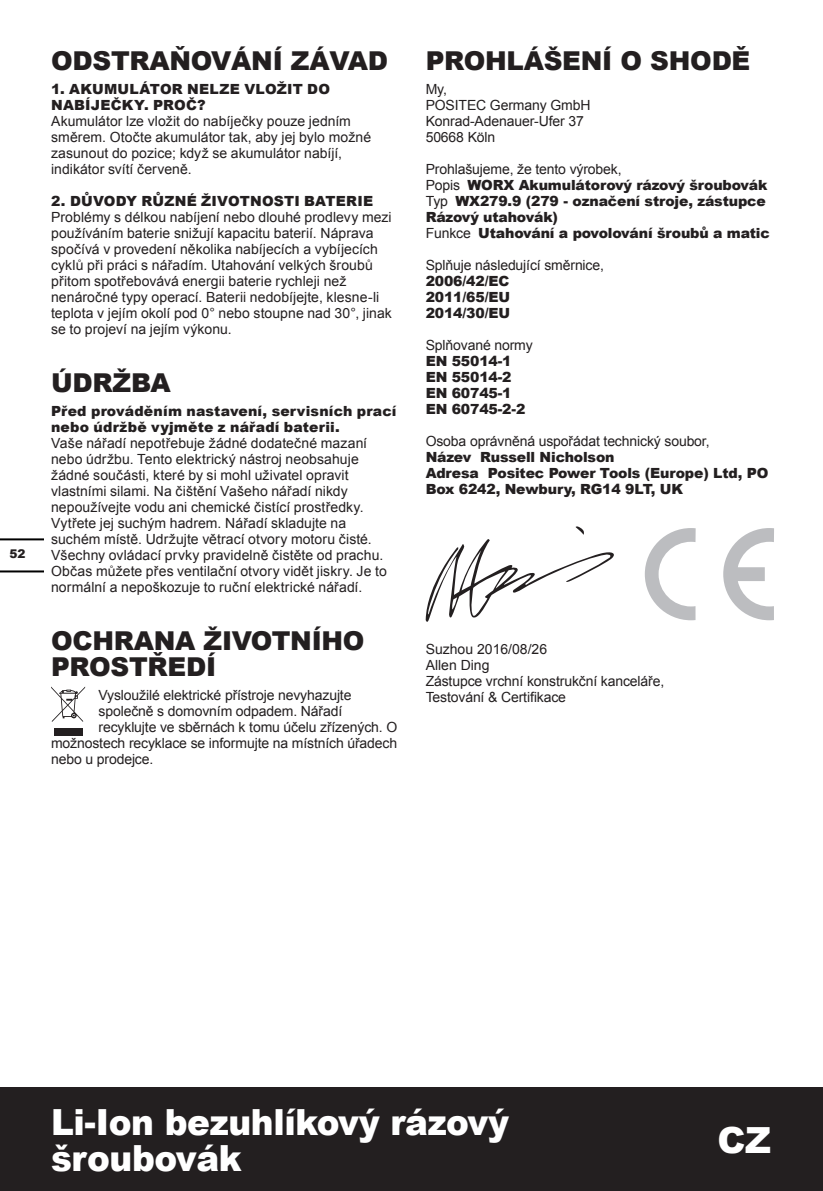
<style>
.page{position:relative;width:823px;height:1191px;background:#fff}
.page>*{position:absolute;margin:0;border:0;box-sizing:border-box;transform-origin:0 0}
.t1{font:900 36px/36px "Arial";letter-spacing:-.01em;color:#fff;scale:.95 1}
.t2{font:900 36px "Arial";letter-spacing:-.01em;color:#fff}
.t3{font:900 26px/26px "Arial";letter-spacing:-.01em;color:#231f20}
.t4{font:14px/16px "Arial";letter-spacing:.005em;color:#231f20}
.t5{font:900 14px/16px "Arial";letter-spacing:-.01em;color:#231f20}
.t6{font:900 14px/16px "Arial";letter-spacing:.015em;color:#231f20}
.t7{font:900 12px "Arial";color:#231f20}
.s1{font-weight:400}
</style>
<div class="page">
<div style="left:0;top:1087px;width:822px;height:104px;background:#231f20"></div>
<hr style="left:0;top:570px;width:43px;height:2px;background:#000">
<hr style="left:0;top:538px;width:43px;height:2px;background:#000">
<svg style="left:51px;top:686px;width:34px;height:36px"></svg>
<div style="left:54px;top:729px;width:28px;height:7px;background:#231f20"></div>
<svg style="left:425px;top:526px;width:189px;height:96px"></svg>
<svg style="left:644px;top:528px;width:51px;height:92px"></svg>
<svg style="left:723px;top:528px;width:50px;height:92px"></svg>
<p class="t7" style="left:10px;top:544px;width:18px">52</p>
<h2 class="t3" style="left:51px;top:47px;width:338px">ODSTRAŇOVÁNÍ ZÁVAD</h2>
<p class="t6" style="left:51px;top:80px;width:280px">1. AKUMULÁTOR NELZE VLOŽIT DO<br>NABÍJEČKY. PROČ?</p>
<p class="t4" style="left:51px;top:113px;width:321px">Akumulátor lze vložit do nabíječky pouze jedním směrem. Otočte akumulátor tak, aby jej bylo možné zasunout do pozice; když se akumulátor nabíjí, indikátor svítí červeně.</p>
<p class="t6" style="left:51px;top:192px;width:323px">2. DŮVODY RŮZNÉ ŽIVOTNOSTI BATERIE</p>
<p class="t4" style="left:51px;top:209px;width:342px">Problémy s délkou nabíjení nebo dlouhé prodlevy mezi používáním baterie snižují kapacitu baterií. Náprava spočívá v provedení několika nabíjecích a vybíjecích cyklů při práci s nářadím. Utahování velkých šroubů přitom spotřebovává energii baterie rychleji než nenáročné typy operací. Baterii nedobíjejte, klesne-li teplota v jejím okolí pod 0° nebo stoupne nad 30°, jinak se to projeví na jejím výkonu.</p>
<h2 class="t3" style="left:51px;top:369px;width:121px">ÚDRŽBA</h2>
<p class="t6" style="left:51px;top:402px;width:347px">Před prováděním nastavení, servisních prací nebo údržbě vyjměte z nářadí baterii.</p>
<p class="t4" style="left:51px;top:435px;width:337px">Vaše nářadí nepotřebuje žádné dodatečné mazaní nebo údržbu. Tento elektrický nástroj neobsahuje žádné součásti, které by si mohl uživatel opravit vlastními silami. Na čištění Vašeho nářadí nikdy nepoužívejte vodu ani chemické čistící prostředky.<br>Vytřete jej suchým hadrem. Nářadí skladujte na suchém místě. Udržujte větrací otvory motoru čisté.<br>Všechny ovládací prvky pravidelně čistěte od prachu.<br>Občas můžete přes ventilační otvory vidět jiskry. Je to normální a nepoškozuje to ruční elektrické nářadí.</p>
<h2 class="t3" style="left:51px;top:627px;width:315px">OCHRANA ŽIVOTNÍHO<br>PROSTŘEDÍ</h2>
<p class="t4" style="left:98px;top:687px;width:254px">Vysloužilé elektrické přístroje nevyhazujte</p>
<p class="t4" style="left:98px;top:703px;width:245px">společně s domovním odpadem. Nářadí</p>
<p class="t4" style="left:98px;top:719px;width:300px">recyklujte ve sběrnách k tomu účelu zřízených. O</p>
<p class="t4" style="left:51px;top:735px;width:347px">možnostech recyklace se informujte na místních úřadech</p>
<p class="t4" style="left:51px;top:751px;width:104px">nebo u prodejce.</p>
<h2 class="t3" style="left:425px;top:47px;width:326px">PROHLÁŠENÍ O SHODĚ</h2>
<p class="t4" style="left:425px;top:81px;width:166px">My,<br>POSITEC Germany GmbH<br>Konrad-Adenauer-Ufer 37<br>50668 Köln</p>
<p class="t5" style="left:425px;top:160px;width:345px"><span class="s1">Prohlašujeme, že tento výrobek,<br>Popis</span> WORX Akumulátorový rázový šroubovák <span class="s1">Typ</span> WX279.9 (279 - označení stroje, zástupce Rázový utahovák)<br><span class="s1">Funkce</span> Utahování a povolování šroubů a matic</p>
<p class="t4" style="left:425px;top:257px;width:180px">Splňuje následující směrnice,</p>
<p class="t5" style="left:425px;top:272px;width:86px;text-align:justify">2006/42/EC 2011/65/EU 2014/30/EU</p>
<p class="t4" style="left:425px;top:337px;width:108px">Splňované normy</p>
<p class="t5" style="left:425px;top:352px;width:101px">EN 55014-1<br>EN 55014-2<br>EN 60745-1<br>EN 60745-2-2</p>
<p class="t4" style="left:425px;top:433px;width:285px">Osoba oprávněná uspořádat technický soubor,</p>
<p class="t5" style="left:425px;top:448px;width:344px">Název Russell Nicholson<br>Adresa Positec Power Tools (Europe) Ltd, PO<br>Box 6242, Newbury, RG14 9LT, UK</p>
<p class="t4" style="left:425px;top:641px;width:240px">Suzhou 2016/08/26<br>Allen Ding<br>Zástupce vrchní konstrukční kanceláře,<br>Testování &amp; Certifikace</p>
<h1 class="t1" style="left:51px;top:1102px;width:483px">Li-Ion bezuhlíkový rázový šroubovák</h1>
<h1 class="t2" style="left:717px;top:1113px;width:55px">CZ</h1>
</div>
